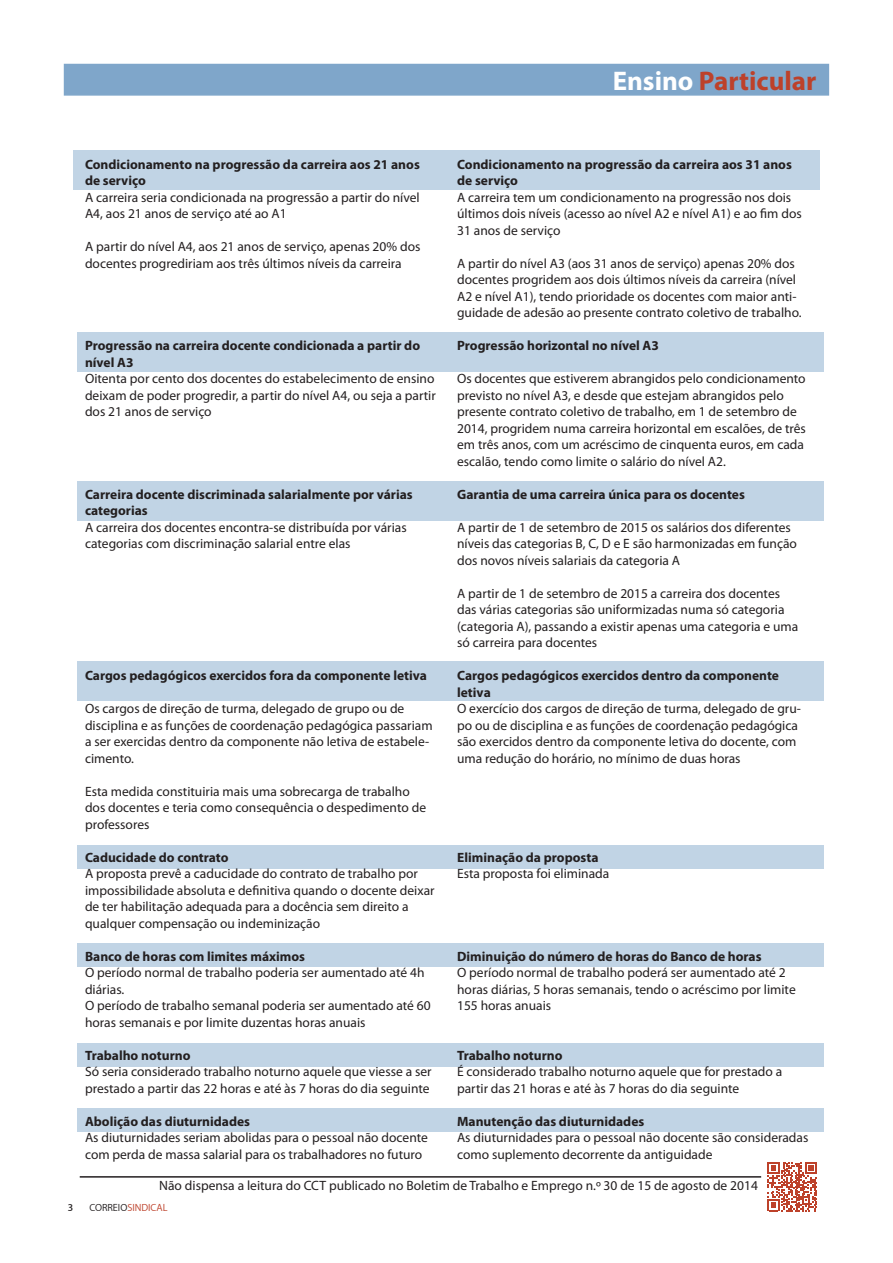
<style>
.page{position:relative;width:893px;height:1263px;background:#fff}
.page>*{position:absolute;margin:0;border:0;box-sizing:border-box;transform-origin:0 0}
.Corpo_Seccao{font:700 27px "Myriad Pro";color:#bd412a}
.t1{font:13.5px/16.5px "Myriad Pro";color:#231f20}
.Tabela_bold{font:700 13.5px/16.5px "Myriad Pro";color:#231f20}
.t2{font:10.5px "Myriad Apple Text";color:#bd412a}
.t3{font:600 10.5px "Myriad Apple";color:#231f20}
.s1{color:#fff}
.s2{color:#231f20}
</style>
<div class="page">
<hr style="left:80px;top:1176px;width:681px;height:1px;background:#231f20">
<div style="left:77px;top:1108px;width:746px;height:23px;background:#c1d4e5"></div>
<div style="left:77px;top:1043px;width:746px;height:24px;background:#c1d4e5"></div>
<div style="left:77px;top:944px;width:746px;height:23px;background:#c1d4e5"></div>
<div style="left:77px;top:845px;width:746px;height:23px;background:#c1d4e5"></div>
<div style="left:77px;top:662px;width:746px;height:39px;background:#c1d4e5"></div>
<div style="left:73px;top:150px;width:747px;height:39px;background:#c1d4e5"></div>
<div style="left:77px;top:332px;width:746px;height:40px;background:#c1d4e5"></div>
<div style="left:77px;top:481px;width:746px;height:40px;background:#c1d4e5"></div>
<div style="left:64px;top:64px;width:765px;height:32px;background:#7fa6ca;border:2px solid #7fa6ca"></div>
<svg style="left:767px;top:1162px;width:50px;height:49px"></svg>
<p class="Corpo_Seccao" style="left:613px;top:63px;width:205px"><span class="s1">Ensino</span> Particular</p>
<p class="Tabela_bold" style="left:457px;top:156px;width:336px">Condicionamento na progressão da carreira aos 31 anos de serviço</p>
<p class="t1" style="left:457px;top:189px;width:346px">A carreira tem um condicionamento na progressão nos dois últimos dois níveis (acesso ao nível A2 e nível A1) e ao fim dos<br>31 anos de serviço</p>
<p class="t1" style="left:457px;top:255px;width:346px">A partir do nível A3 (aos 31 anos de serviço) apenas 20% dos docentes progridem aos dois últimos níveis da carreira (nível A2 e nível A1), tendo prioridade os docentes com maior anti&shy;guidade de adesão ao presente contrato coletivo de trabalho.</p>
<p class="Tabela_bold" style="left:457px;top:337px;width:203px">Progressão horizontal no nível A3</p>
<p class="t1" style="left:457px;top:370px;width:350px">Os docentes que estiverem abrangidos pelo condicionamento previsto no nível A3, e desde que estejam abrangidos pelo presente contrato coletivo de trabalho, em 1 de setembro de 2014, progridem numa carreira horizontal em escalões, de três em três anos, com um acréscimo de cinquenta euros, em cada escalão, tendo como limite o salário do nível A2.</p>
<p class="Tabela_bold" style="left:457px;top:485px;width:289px">Garantia de uma carreira única para os docentes</p>
<p class="t1" style="left:457px;top:519px;width:341px">A partir de 1 de setembro de 2015 os salários dos diferentes níveis das categorias B, C, D e E são harmonizadas em função dos novos níveis salariais da categoria A</p>
<p class="t1" style="left:457px;top:585px;width:343px">A partir de 1 de setembro de 2015 a carreira dos docentes das várias categorias são uniformizadas numa só categoria (categoria A), passando a existir apenas uma categoria e uma só carreira para docentes</p>
<p class="Tabela_bold" style="left:457px;top:667px;width:323px">Cargos pedagógicos exercidos dentro da componente letiva</p>
<p class="t1" style="left:457px;top:700px;width:345px">O exercício dos cargos de direção de turma, delegado de gru&shy;po ou de disciplina e as funções de coordenação pedagógica são exercidos dentro da componente letiva do docente, com uma redução do horário, no mínimo de duas horas</p>
<p class="Tabela_bold" style="left:85px;top:156px;width:336px">Condicionamento na progressão da carreira aos 21 anos de serviço</p>
<p class="t1" style="left:85px;top:189px;width:336px">A carreira seria condicionada na progressão a partir do nível<br>A4, aos 21 anos de serviço até ao A1</p>
<p class="t1" style="left:85px;top:238px;width:337px">A partir do nível A4, aos 21 anos de serviço, apenas 20% dos docentes progrediriam aos três últimos níveis da carreira</p>
<p class="Tabela_bold" style="left:85px;top:337px;width:337px">Progressão na carreira docente condicionada a partir do nível A3</p>
<p class="t1" style="left:85px;top:370px;width:352px;text-align:justify">Oitenta por cento dos docentes do estabelecimento de ensino deixam de poder progredir, a partir do nível A4, ou seja a partir dos 21 anos de serviço</p>
<p class="Tabela_bold" style="left:85px;top:486px;width:329px">Carreira docente discriminada salarialmente por várias categorias</p>
<p class="t1" style="left:85px;top:519px;width:323px">A carreira dos docentes encontra-se distribuída por várias categorias com discriminação salarial entre elas</p>
<p class="Tabela_bold" style="left:85px;top:667px;width:343px">Cargos pedagógicos exercidos fora da componente letiva</p>
<p class="t1" style="left:85px;top:700px;width:349px">Os cargos de direção de turma, delegado de grupo ou de disciplina e as funções de coordenação pedagógica passariam a ser exercidas dentro da componente não letiva de estabele&shy;cimento.</p>
<p class="t1" style="left:85px;top:783px;width:343px">Esta medida constituiria mais uma sobrecarga de trabalho dos docentes e teria como consequência o despedimento de professores</p>
<p class="Tabela_bold" style="left:85px;top:849px;width:145px">Caducidade do contrato</p>
<p class="t1" style="left:85px;top:865px;width:351px">A proposta prevê a caducidade do contrato de trabalho por impossibilidade absoluta e definitiva quando o docente deixar de ter habilitação adequada para a docência sem direito a qualquer compensação ou indeminização</p>
<p class="Tabela_bold" style="left:85px;top:948px;width:222px">Banco de horas com limites máximos</p>
<p class="t1" style="left:85px;top:964px;width:341px">O período normal de trabalho poderia ser aumentado até 4h diárias.</p>
<p class="t1" style="left:85px;top:997px;width:347px">O período de trabalho semanal poderia ser aumentado até 60 horas semanais e por limite duzentas horas anuais</p>
<p class="Tabela_bold" style="left:85px;top:1047px;width:107px">Trabalho noturno</p>
<p class="t1" style="left:85px;top:1063px;width:348px">Só seria considerado trabalho noturno aquele que viesse a ser prestado a partir das 22 horas e até às 7 horas do dia seguinte</p>
<p class="Tabela_bold" style="left:85px;top:1113px;width:167px">Abolição das diuturnidades</p>
<p class="t1" style="left:85px;top:1129px;width:344px">As diuturnidades seriam abolidas para o pessoal não docente com perda de massa salarial para os trabalhadores no futuro</p>
<p class="Tabela_bold" style="left:457px;top:848px;width:143px">Eliminação da proposta</p>
<p class="t1" style="left:457px;top:865px;width:154px">Esta proposta foi eliminada</p>
<p class="Tabela_bold" style="left:457px;top:947px;width:306px">Diminuição do número de horas do Banco de horas</p>
<p class="t1" style="left:457px;top:964px;width:340px">O período normal de trabalho poderá ser aumentado até 2 horas diárias, 5 horas semanais, tendo o acréscimo por limite<br>155 horas anuais</p>
<p class="Tabela_bold" style="left:457px;top:1046px;width:107px">Trabalho noturno</p>
<p class="t1" style="left:457px;top:1063px;width:327px">É considerado trabalho noturno aquele que for prestado a partir das 21 horas e até às 7 horas do dia seguinte</p>
<p class="Tabela_bold" style="left:457px;top:1112px;width:189px">Manutenção das diuturnidades</p>
<p class="t1" style="left:457px;top:1129px;width:353px">As diuturnidades para o pessoal não docente são consideradas como suplemento decorrente da antiguidade</p>
<p class="t1" style="left:159px;top:1177px;width:600px">Não dispensa a leitura do CCT publicado no Boletim de Trabalho e Emprego n.º 30 de 15 de agosto de 2014</p>
<p class="t3" style="left:68px;top:1201px;width:7px">3</p>
<p class="t2" style="left:89px;top:1201px;width:80px"><span class="s2">CORREIO</span>SINDICAL</p>
</div>
